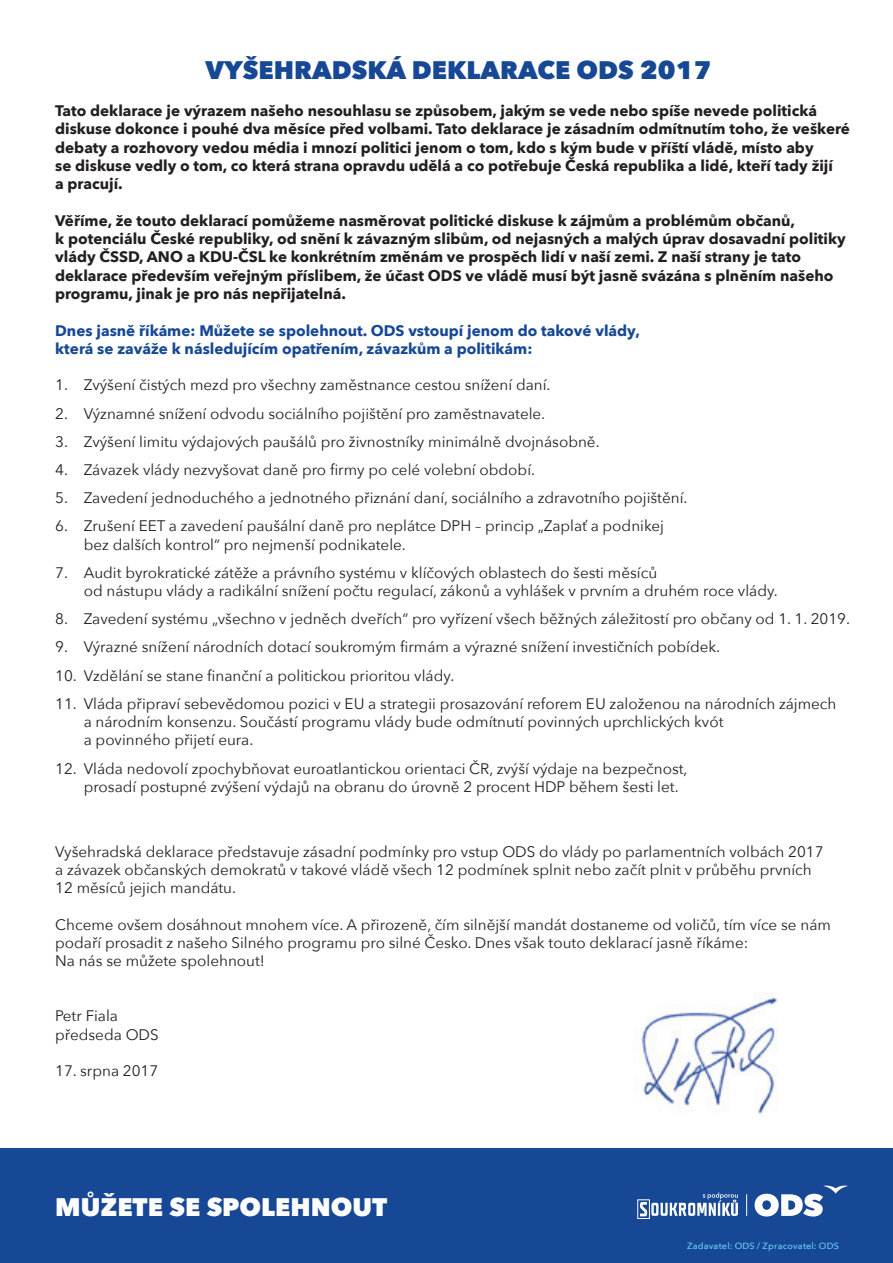
<style>
.page{position:relative;width:893px;height:1263px;background:#fff}
.page>*{position:absolute;margin:0;border:0;box-sizing:border-box;transform-origin:0 0}
.t1{font:800 25.35px "Avenir Next";color:#174895}
.t2{font:800 25.35px "Avenir Next";color:#fff}
.t3{font:15.3px/18.3px "Avenir Next";color:#231f20}
.t4{font:700 15.3px/18.3px "Avenir Next";color:#231f20}
.t5{font:700 15.3px/18.3px "Avenir Next";color:#174895}
.t6{font:500 9px "Avenir Next";letter-spacing:.025em;color:#6bcff6}
</style>
<div class="page">
<div style="left:0;top:1148px;width:893px;height:115px;background:#174895"></div>
<svg style="left:755px;top:1185px;width:93px;height:31px"></svg>
<svg style="left:746px;top:1194px;width:1px;height:22px"></svg>
<div style="left:637px;top:1199px;width:13px;height:20px;border:1px solid #fff"></div>
<svg style="left:640px;top:1192px;width:98px;height:24px"></svg>
<img style="left:641px;top:994px;width:137px;height:121px">
<h1 class="t1" style="left:205px;top:55px;width:507px">VYŠEHRADSKÁ DEKLARACE ODS 2017</h1>
<p class="t4" style="left:55px;top:101px;width:796px">Tato deklarace je výrazem našeho nesouhlasu se způsobem, jakým se vede nebo spíše nevede politická diskuse dokonce i pouhé dva měsíce před volbami. Tato deklarace je zásadním odmítnutím toho, že veškeré debaty a rozhovory vedou média i mnozí politici jenom o tom, kdo s kým bude v příští vládě, místo aby<br>se diskuse vedly o tom, co která strana opravdu udělá a co potřebuje Česká republika a lidé, kteří tady žijí<br>a pracují.</p>
<p class="t4" style="left:55px;top:211px;width:792px">Věříme, že touto deklarací pomůžeme nasměrovat politické diskuse k zájmům a problémům občanů,<br>k potenciálu České republiky, od snění k závazným slibům, od nejasných a malých úprav dosavadní politiky vlády ČSSD, ANO a KDU-ČSL ke konkrétním změnám ve prospěch lidí v naší zemi. Z naší strany je tato deklarace především veřejným příslibem, že účast ODS ve vládě musí být jasně svázána s plněním našeho programu, jinak je pro nás nepřijatelná.</p>
<p class="t5" style="left:55px;top:321px;width:586px">Dnes jasně říkáme: Můžete se spolehnout. ODS vstoupí jenom do takové vlády, která se zaváže k následujícím opatřením, závazkům a politikám:</p>
<p class="t3" style="left:55px;top:375px;width:497px">1. Zvýšení čistých mezd pro všechny zaměstnance cestou snížení daní.</p>
<p class="t3" style="left:55px;top:403px;width:492px">2. Významné snížení odvodu sociálního pojištění pro zaměstnavatele.</p>
<p class="t3" style="left:55px;top:432px;width:546px">3. Zvýšení limitu výdajových paušálů pro živnostníky minimálně dvojnásobně.</p>
<p class="t3" style="left:55px;top:460px;width:481px">4. Závazek vlády nezvyšovat daně pro firmy po celé volební období.</p>
<p class="t3" style="left:55px;top:488px;width:634px">5. Zavedení jednoduchého a jednotného přiznání daní, sociálního a zdravotního pojištění.</p>
<p class="t3" style="left:84px;top:516px;width:582px;text-indent:-28px">6. Zrušení EET a zavedení paušální daně pro neplátce DPH – princip „Zaplať a podnikej bez dalších kontrol“ pro nejmenší podnikatele.</p>
<p class="t3" style="left:84px;top:563px;width:696px;text-indent:-28px">7. Audit byrokratické zátěže a právního systému v klíčových oblastech do šesti měsíců<br>od nástupu vlády a radikální snížení počtu regulací, zákonů a vyhlášek v prvním a druhém roce vlády.</p>
<p class="t3" style="left:55px;top:609px;width:796px">8. Zavedení systému „všechno v jedněch dveřích“ pro vyřízení všech běžných záležitostí pro občany od 1. 1. 2019.</p>
<p class="t3" style="left:55px;top:637px;width:666px">9. Výrazné snížení národních dotací soukromým firmám a výrazné snížení investičních pobídek.</p>
<p class="t3" style="left:55px;top:665px;width:401px">10. Vzdělání se stane finanční a politickou prioritou vlády.</p>
<p class="t3" style="left:84px;top:694px;width:754px;text-indent:-28px">11. Vláda připraví sebevědomou pozici v EU a strategii prosazování reforem EU založenou na národních zájmech a národním konsenzu. Součástí programu vlády bude odmítnutí povinných uprchlických kvót<br>a povinného přijetí eura.</p>
<p class="t3" style="left:84px;top:758px;width:605px;text-indent:-28px">12. Vláda nedovolí zpochybňovat euroatlantickou orientaci ČR, zvýší výdaje na bezpečnost, prosadí postupné zvýšení výdajů na obranu do úrovně 2 procent HDP během šesti let.</p>
<p class="t3" style="left:55px;top:841px;width:770px">Vyšehradská deklarace představuje zásadní podmínky pro vstup ODS do vlády po parlamentních volbách 2017 a závazek občanských demokratů v takové vládě všech 12 podmínek splnit nebo začít plnit v průběhu prvních<br>12 měsíců jejich mandátu.</p>
<p class="t3" style="left:55px;top:915px;width:777px">Chceme ovšem dosáhnout mnohem více. A přirozeně, čím silnější mandát dostaneme od voličů, tím více se nám podaří prosadit z našeho Silného programu pro silné Česko. Dnes však touto deklarací jasně říkáme:<br>Na nás se můžete spolehnout!</p>
<p class="t3" style="left:55px;top:1006px;width:105px">Petr Fiala předseda ODS</p>
<p class="t3" style="left:55px;top:1061px;width:105px">17. srpna 2017</p>
<h1 class="t2" style="left:55px;top:1191px;width:334px">MŮŽETE SE SPOLEHNOUT</h1>
<p class="t6" style="left:687px;top:1238px;width:153px">Zadavatel: ODS / Zpracovatel: ODS</p>
</div>
